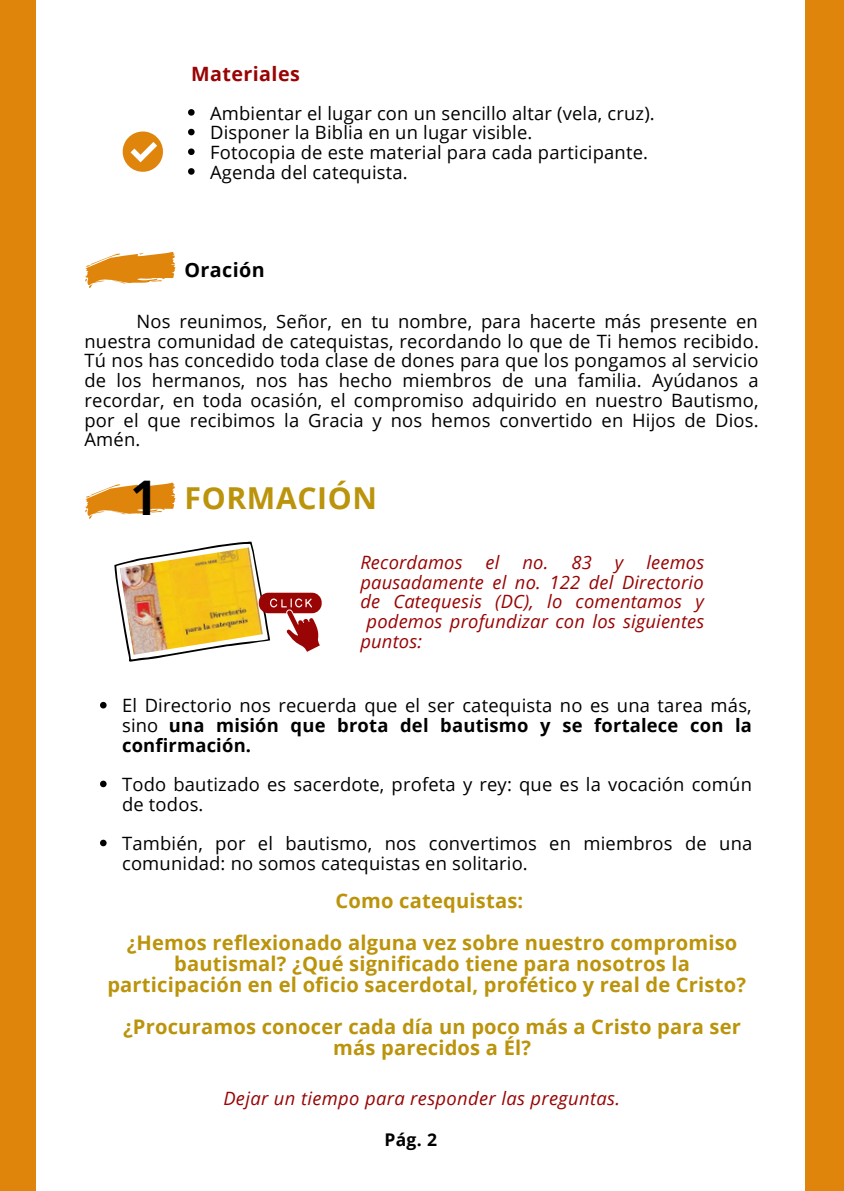
<style>
.page{position:relative;width:844px;height:1191px;background:#fff}
.page>*{position:absolute;margin:0;border:0;box-sizing:border-box;transform-origin:0 0}
.t1{font:700 47.6px "Open Sans";color:#000}
.t2{font:700 30.28px "Open Sans";letter-spacing:.02em;color:#bb940c}
.t3{font:700 20.12px/21px "Open Sans";letter-spacing:.01em;color:#bb940c;text-align:center}
.t4{font:700 19.78px "Open Sans";letter-spacing:.02em;color:#990404}
.t5{font:700 19.78px "Open Sans";letter-spacing:.02em;color:#000}
.t6{font:18.38px/19.6px "Open Sans";letter-spacing:.01em;color:#000;text-align:justify}
.t7{font:italic 18.38px "Open Sans";letter-spacing:.01em;color:#990404}
.t8{font:700 17.5px "Open Sans";color:#000}
.s1{font-weight:700}
</style>
<div class="page">
<div style="left:0;top:0;width:843px;height:1190px;background:#e0850c"></div>
<div style="left:36px;top:0;width:768px;height:1190px;background:#fff"></div>
<svg style="left:122px;top:131px;width:41px;height:41px"></svg>
<svg style="left:84px;top:482px;width:92px;height:37px"></svg>
<svg style="left:84px;top:251px;width:92px;height:37px"></svg>
<img style="left:114px;top:541px;width:207px;height:121px">
<svg style="left:188px;top:109px;width:6px;height:7px"></svg>
<svg style="left:188px;top:129px;width:6px;height:6px"></svg>
<svg style="left:188px;top:148px;width:6px;height:7px"></svg>
<svg style="left:188px;top:168px;width:6px;height:7px"></svg>
<svg style="left:100px;top:702px;width:7px;height:6px"></svg>
<svg style="left:100px;top:780px;width:7px;height:7px"></svg>
<svg style="left:100px;top:839px;width:7px;height:7px"></svg>
<p class="t4" style="left:191px;top:60px;width:110px">Materiales</p>
<p class="t6" style="left:210px;top:103px;width:446px">Ambientar el lugar con un sencillo altar (vela, cruz).</p>
<p class="t6" style="left:210px;top:122px;width:324px">Disponer la Biblia en un lugar visible.</p>
<p class="t6" style="left:210px;top:142px;width:439px">Fotocopia de este material para cada participante.</p>
<p class="t6" style="left:210px;top:162px;width:199px">Agenda del catequista.</p>
<p class="t5" style="left:184px;top:256px;width:82px">Oración</p>
<p class="t6" style="left:84px;top:311px;width:675px;text-indent:52px">Nos reunimos, Señor, en tu nombre, para hacerte más presente en nuestra comunidad de catequistas, recordando lo que de Ti hemos recibido.<br>Tú nos has concedido toda clase de dones para que los pongamos al servicio de los hermanos, nos has hecho miembros de una familia. Ayúdanos a recordar, en toda ocasión, el compromiso adquirido en nuestro Bautismo, por el que recibimos la Gracia y nos hemos convertido en Hijos de Dios.<br>Amén.</p>
<p class="t2" style="left:184px;top:476px;width:194px">FORMACIÓN</p>
<p class="t1" style="left:130px;top:464px;width:29px">1</p>
<p class="t7" style="left:360px;top:549px;width:104px">Recordamos</p>
<p class="t7" style="left:485px;top:549px;width:15px">el</p>
<p class="t7" style="left:522px;top:549px;width:71px">no. 83</p>
<p class="t7" style="left:614px;top:549px;width:10px">y</p>
<p class="t7" style="left:646px;top:549px;width:59px">leemos</p>
<p class="t7" style="left:360px;top:569px;width:345px">pausadamente el no. 122 del Directorio</p>
<p class="t7" style="left:360px;top:589px;width:345px">de Catequesis (DC), lo comentamos y</p>
<p class="t7" style="left:366px;top:608px;width:339px">podemos profundizar con los siguientes</p>
<p class="t7" style="left:360px;top:628px;width:63px">puntos:</p>
<p class="t6" style="left:122px;top:695px;width:631px">El Directorio nos recuerda que el ser catequista no es una tarea más, sino <span class="s1">una misión que brota del bautismo y se fortalece con la confirmación.</span></p>
<p class="t6" style="left:122px;top:774px;width:631px">Todo bautizado es sacerdote, profeta y rey: que es la vocación común de todos.</p>
<p class="t6" style="left:122px;top:833px;width:631px">También, por el bautismo, nos convertimos en miembros de una comunidad: no somos catequistas en solitario.</p>
<p class="t3" style="left:335px;top:889px;width:189px">Como catequistas:</p>
<p class="t3" style="left:107px;top:931px;width:640px">¿Hemos reflexionado alguna vez sobre nuestro compromiso bautismal? ¿Qué significado tiene para nosotros la participación en el oficio sacerdotal, profético y real de Cristo?</p>
<p class="t3" style="left:123px;top:1015px;width:619px">¿Procuramos conocer cada día un poco más a Cristo para ser más parecidos a Él?</p>
<p class="t7" style="left:223px;top:1085px;width:398px">Dejar un tiempo para responder las preguntas.</p>
<p class="t8" style="left:384px;top:1126px;width:54px">Pág. 2</p>
</div>
